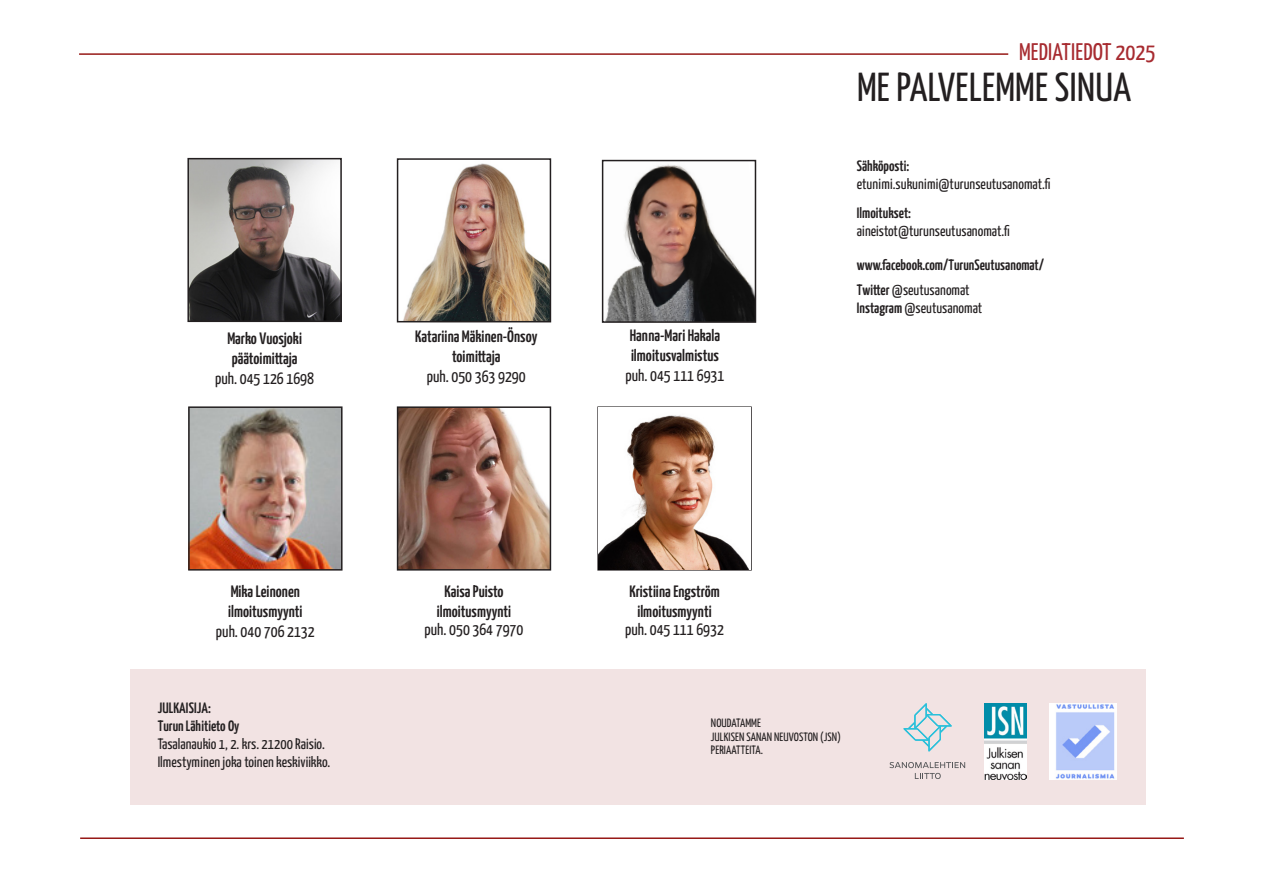
<style>
.page{position:relative;width:1263px;height:893px;background:#fff}
.page>*{position:absolute;margin:0;border:0;box-sizing:border-box;transform-origin:0 0}
.t1{font:40.5px "Yanone Kaffeesatz";letter-spacing:.01em;color:#231f20}
.t2{font:24px "Yanone Kaffeesatz";letter-spacing:.01em;color:#a72b30}
.t3{font:600 16.5px/19.8px "Yanone Kaffeesatz";color:#231f20}
.t4{font:16.5px "Yanone Kaffeesatz";color:#231f20}
.t5{font:15px/18px "Yanone Kaffeesatz";color:#231f20}
.t6{font:600 15px/18px "Yanone Kaffeesatz";color:#231f20}
.t7{font:12px/13.2px "Yanone Kaffeesatz";letter-spacing:.01em;color:#231f20}
.s1{font-weight:400}
.s2{font-weight:600}
</style>
<div class="page">
<div style="left:130px;top:669px;width:1015px;height:136px;background:#f2e3e3"></div>
<hr style="left:79px;top:53px;width:929px;height:2px;background:#971917">
<hr style="left:80px;top:837px;width:1104px;height:2px;background:#971917">
<img style="left:190px;top:161px;width:149px;height:158px">
<div style="left:187px;top:158px;width:155px;height:164px;border:2px solid #231f20"></div>
<img style="left:403px;top:163px;width:145px;height:156px">
<div style="left:397px;top:158px;width:154px;height:164px;border:2px solid #231f20"></div>
<img style="left:191px;top:409px;width:148px;height:159px">
<div style="left:188px;top:406px;width:154px;height:165px;border:2px solid #231f20"></div>
<img style="left:400px;top:409px;width:148px;height:159px">
<div style="left:397px;top:406px;width:154px;height:165px;border:2px solid #231f20"></div>
<div style="left:597px;top:406px;width:155px;height:165px;border:2px solid #231f20"></div>
<img style="left:1049px;top:703px;width:67px;height:77px">
<img style="left:985px;top:703px;width:42px;height:77px">
<svg style="left:889px;top:762px;width:76px;height:17px"></svg>
<svg style="left:903px;top:703px;width:49px;height:48px"></svg>
<img style="left:599px;top:408px;width:151px;height:161px">
<img style="left:605px;top:164px;width:148px;height:156px">
<div style="left:602px;top:160px;width:154px;height:163px;border:2px solid #231f20"></div>
<p class="t3" style="left:227px;top:328px;width:76px">Marko Vuosjoki päätoimittaja</p>
<p class="t4" style="left:215px;top:366px;width:100px">puh. 045 126 1698</p>
<p class="t3" style="left:228px;top:581px;width:76px">Mika Leinonen ilmoitusmyynti</p>
<p class="t4" style="left:216px;top:619px;width:100px">puh. 040 706 2132</p>
<p class="t6" style="left:158px;top:698px;width:83px">JULKAISIJA:<br>Turun Lähitieto Oy</p>
<p class="t5" style="left:158px;top:734px;width:174px">Tasalanaukio 1, 2. krs. 21200 Raisio.<br>Ilmestyminen joka toinen keskiviikko.</p>
<p class="t3" style="left:415px;top:326px;width:124px;text-align:center">Katariina Mäkinen-Önsoy toimittaja</p>
<p class="t4" style="left:427px;top:364px;width:100px">puh. 050 363 9290</p>
<p class="t3" style="left:437px;top:581px;width:76px;text-align:center">Kaisa Puisto ilmoitusmyynti</p>
<p class="t4" style="left:425px;top:617px;width:100px">puh. 050 364 7970</p>
<p class="t3" style="left:630px;top:325px;width:92px">Hanna-Mari Hakala ilmoitusvalmistus</p>
<p class="t4" style="left:625px;top:363px;width:100px">puh. 045 111 6931</p>
<h2 class="t2" style="left:1019px;top:34px;width:138px">MEDIATIEDOT 2025</h2>
<h1 class="t1" style="left:857px;top:57px;width:275px">ME PALVELEMME SINUA</h1>
<p class="t6" style="left:857px;top:156px;width:54px">Sähköposti:</p>
<p class="t5" style="left:857px;top:174px;width:195px">etunimi.sukunimi@turunseutusanomat.fi</p>
<p class="t6" style="left:857px;top:203px;width:56px">Ilmoitukset:</p>
<p class="t5" style="left:857px;top:221px;width:155px">aineistot@turunseutusanomat.fi</p>
<p class="t6" style="left:857px;top:251px;width:189px;line-height:25.5px">www.facebook.com/TurunSeutusanomat/<br>Twitter <span class="s1">@seutusanomat</span></p>
<p class="t5" style="left:857px;top:298px;width:127px"><span class="s2">Instagram</span> @seutusanomat</p>
<p class="t3" style="left:629px;top:581px;width:92px;text-align:center">Kristiina Engström ilmoitusmyynti</p>
<p class="t4" style="left:625px;top:617px;width:100px">puh. 045 111 6932</p>
<p class="t7" style="left:711px;top:716px;width:131px">NOUDATAMME<br>JULKISEN SANAN NEUVOSTON (JSN)<br>PERIAATTEITA.</p>
</div>
